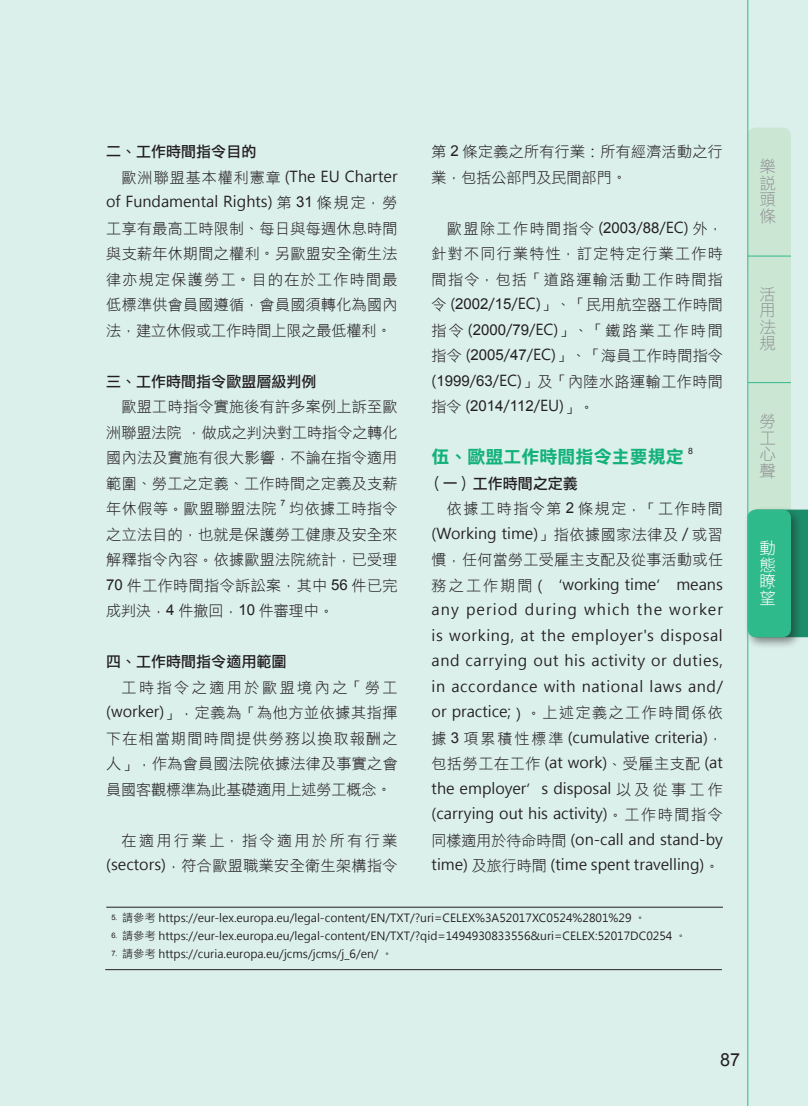
<style>
.page{position:relative;width:808px;height:1106px;background:#dbefeb}
.page>*{position:absolute;margin:0;border:0;box-sizing:border-box;transform-origin:0 0}
.小標{font:18px "DF Li Hei W7 WIN BF";color:#13b27b}
.t1{font:18px "Arial";color:#231f20}
.t2{font:16.5px/16.5px "DF Hei Lt HK BF";color:#939598;text-align:justify}
.t3{font:16.5px/16.5px "DF Hei Lt HK BF";color:#fff;text-align:justify}
.內文{font:15px/25.5px "DF Hei Lt HK BF";letter-spacing:.025em;color:#231f20;text-align:justify}
.內文-2{font:15px/25.5px "Microsoft Jheng Hei";color:#231f20;text-align:justify}
.小小標{font:15px "DF Li Hei Md WIN BF";color:#231f20}
.內文-3{font:15px/25.5px "DF Hei Lt HK BF";letter-spacing:.1em;color:#231f20;text-align:right}
.備註{font:11.25px "Microsoft Jheng Hei";color:#231f20}
.內文-4{font:8.7px "Arial";color:#231f20}
.s1{font-family:"Arial"}
.s2{font-family:"Microsoft Jheng Hei"}
.s3{font-family:"DF Hei Lt HK BF"}
</style>
<div class="page">
<div style="left:748px;top:257px;width:43px;height:152px;background:#cbe6d3;border-radius:9px"></div>
<div style="left:748px;top:383px;width:43px;height:149px;background:#cbe6d3;border-radius:9px"></div>
<div style="left:747px;top:128px;width:44px;height:146px;background:#cbe6d3;border-radius:9px"></div>
<hr style="left:748px;top:382px;width:43px;height:1px;background:#2fba8c">
<hr style="left:748px;top:256px;width:43px;height:1px;background:#2fba8c">
<svg style="left:804px;top:509px;width:4px;height:128px"></svg>
<div style="left:743px;top:506px;width:61px;height:144px;background:#231f20;opacity:.5"></div>
<div style="left:747px;top:509px;width:44px;height:128px;background:#2fba8c;border-radius:9px"></div>
<hr style="left:747px;top:0;width:1px;height:1106px;background:#2fba8c">
<hr style="left:105px;top:969px;width:617px;height:1px;background:#231f20">
<hr style="left:106px;top:907px;width:617px;height:1px;background:#231f20">
<p class="內文" style="left:432px;top:139px;width:293px">第 <span class="s1">2</span> 條定義之所有行業<span class="s2">：</span>所有經濟活動之行業<span class="s2">，</span>包括公部門及民間部門<span class="s2">。</span></p>
<p class="內文" style="left:432px;top:215px;width:293px;text-indent:15px">歐盟除工作時間指令 <span class="s2">(</span><span class="s1">2003</span><span class="s2">/</span><span class="s1">88</span><span class="s2">/EC)</span> 外<span class="s2">，</span>針對不同行業特性<span class="s2">，</span>訂定特定行業工作時間指令<span class="s2">，</span>包括<span class="s2">「</span>道路運輸活動工作時間指令 <span class="s2">(</span><span class="s1">2002</span><span class="s2">/</span><span class="s1">15</span><span class="s2">/EC)」、「</span>民用航空器工作時間指令 <span class="s2">(</span><span class="s1">2000</span><span class="s2">/</span><span class="s1">79</span><span class="s2">/EC)」、「</span>鐵路業工作時間指令 <span class="s2">(</span><span class="s1">2005</span><span class="s2">/</span><span class="s1">47</span><span class="s2">/EC)」、「</span>海員工作時間指令<span class="s2">(</span><span class="s1">1999</span><span class="s2">/</span><span class="s1">63</span><span class="s2">/EC)」</span>及<span class="s2">「</span>內陸水路運輸工作時間指令 <span class="s2">(</span><span class="s1">2014</span><span class="s2">/</span><span class="s1">112</span><span class="s2">/EU)」。</span></p>
<p class="小標" style="left:432px;top:448px;width:263px">伍、歐盟工作時間指令主要規定 <sup>8</sup></p>
<p class="小小標" style="left:432px;top:475px;width:148px">( 一 ) 工作時間之定義</p>
<p class="內文-2" style="left:432px;top:495px;width:293px;text-indent:15px"><span class="s3">依據工時指令第</span> <span class="s1">2</span> <span class="s3">條規定</span>，「<span class="s3">工作時間</span>(Working time)」<span class="s3">指依據國家法律及</span> / <span class="s3">或習慣</span>，<span class="s3">任何當勞工受雇主支配及從事活動或任務之工作期間</span>（‘working time’ means any period during which the worker is working, at the employer's disposal and carrying out his activity or duties, in accordance with national laws and/ or practice;）。<span class="s3">上述定義之工作時間係依據</span> <span class="s1">3</span> <span class="s3">項累積性標準</span> (cumulative criteria)，<span class="s3">包括勞工在工作</span> (at work)、<span class="s3">受雇主支配</span> (at the employer’s disposal <span class="s3">以及從事工作</span>(carrying out his activity)。<span class="s3">工作時間指令同樣適用於待命時間</span> (on-call and stand-by time) <span class="s3">及旅行時間</span> (time spent travelling)。</p>
<p class="備註" style="left:112px;top:911px;width:535px"><sup>5</sup><sup>.</sup> 請參考 https://eur-lex.europa.eu/legal-content/EN/TXT/?uri=CELEX%3A52017XC0524%2801%29 。</p>
<p class="備註" style="left:112px;top:929px;width:576px"><sup>6</sup><sup>.</sup> 請參考 https://eur-lex.europa.eu/legal-content/EN/TXT/?qid=1494930833556&amp;uri=CELEX:52017DC0254 。</p>
<p class="備註" style="left:112px;top:947px;width:282px"><sup>7</sup><sup>.</sup> 請參考 https://curia.europa.eu/jcms/jcms/j_6/en/ 。</p>
<p class="小小標" style="left:106px;top:144px;width:151px">二、工作時間指令目的</p>
<p class="內文" style="left:106px;top:164px;width:293px;text-indent:15px">歐洲聯盟基本權利憲章 <span class="s2">(The EU Charter of Fundamental Rights)</span> 第 <span class="s1">31</span> 條規定<span class="s2">，</span>勞工享有最高工時限制<span class="s2">、</span>每日與每週休息時間與支薪年休期間之權利<span class="s2">。</span>另歐盟安全衛生法律亦規定保護勞工<span class="s2">。</span>目的在於工作時間最低標準供會員國遵循<span class="s2">，</span>會員國須轉化為國內法<span class="s2">，</span>建立休假或工作時間上限之最低權利<span class="s2">。</span></p>
<p class="小小標" style="left:106px;top:373px;width:211px">三、工作時間指令歐盟層級判例</p>
<p class="內文" style="left:106px;top:394px;width:293px;text-indent:15px">歐盟工時指令實施後有許多案例上訴至歐洲聯盟法院<span class="s2">，</span>做成之判決對工時指令之轉化國內法及實施有很大影響<span class="s2">，</span>不論在指令適用範圍<span class="s2">、</span>勞工之定義<span class="s2">、</span>工作時間之定義及支薪年休假等<span class="s2">。</span>歐盟聯盟法院</p>
<p class="內文-4" style="left:280px;top:497px;width:6px">7</p>
<p class="內文" style="left:106px;top:496px;width:293px;text-indent:183px">均依據工時指令之立法目的<span class="s2">，</span>也就是保護勞工健康及安全來解釋指令內容<span class="s2">。</span>依據歐盟法院統計<span class="s2">，</span>已受理<span class="s1">70</span> 件工作時間指令訴訟案<span class="s2">，</span>其中 <span class="s1">56</span> 件已完成判決<span class="s2">，</span><span class="s1">4</span> 件撤回<span class="s2">，</span><span class="s1">10</span> 件審理中<span class="s2">。</span></p>
<p class="小小標" style="left:106px;top:654px;width:181px">四、工作時間指令適用範圍</p>
<p class="內文" style="left:106px;top:674px;width:293px;text-indent:15px">工時指令之適用於歐盟境內之<span class="s2">「</span>勞工<span class="s2">(worker)」，</span>定義為<span class="s2">「</span>為他方並依據其指揮下在相當期間時間提供勞務以換取報酬之人<span class="s2">」，</span>作為會員國法院依據法律及事實之會員國客觀標準為此基礎適用上述勞工概念<span class="s2">。</span></p>
<p class="內文-3" style="left:106px;top:827px;width:293px">在適用行業上<span class="s2">，</span>指令適用於所有行業<span class="s2">(sectors)，</span>符合歐盟職業安全衛生架構指令</p>
<p class="t2" style="left:759px;top:158px;width:18px">樂說頭條</p>
<p class="t2" style="left:759px;top:286px;width:17px">活用法規</p>
<p class="t2" style="left:759px;top:413px;width:17px">勞工心聲</p>
<p class="t3" style="left:759px;top:540px;width:18px">動態瞭望</p>
<p class="t1" style="left:720px;top:1047px;width:22px">87</p>
</div>
